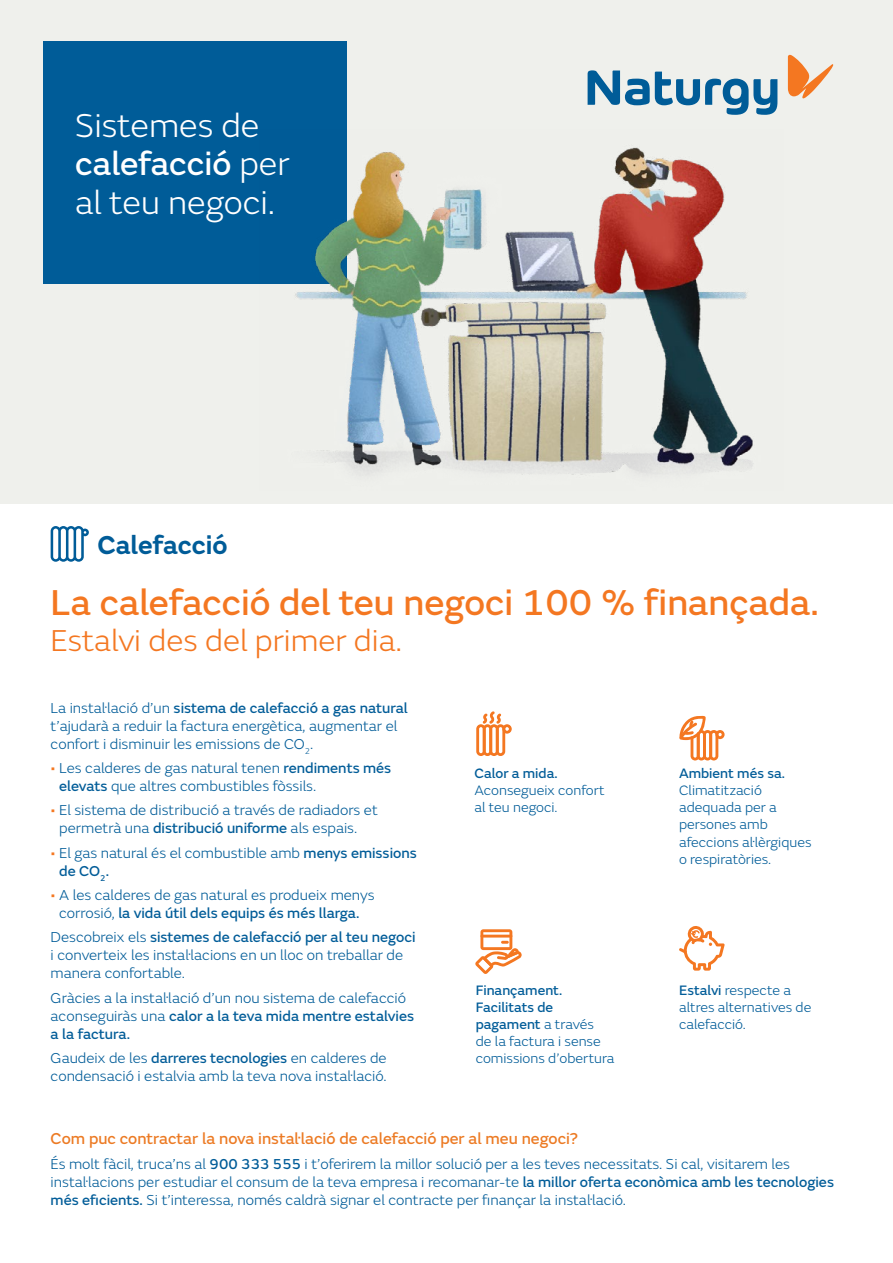
<style>
.page{position:relative;width:893px;height:1263px;background:#fff}
.page>*{position:absolute;margin:0;border:0;box-sizing:border-box;transform-origin:0 0}
.t1{font:37.5px "FS Emeric Core";color:#f47721}
.t2{font:300 34.35px "FS Emeric";color:#fff}
.t3{font:34.35px "FS Emeric Core";color:#fff}
.t4{font:300 31.5px "FS Emeric";color:#f47721}
.t5{font:600 27px "FS Emeric";color:#005c98}
.t6{font:16.5px "FS Emeric Core";color:#ec7a23}
.t7{font:300 15px/18px "FS Emeric";color:#005c98}
.t8{font:15px/24.3px "FS Emeric Core";color:#005c98}
.t9{font:300 14.25px/17.1px "FS Emeric";color:#005c98}
.t10{font:14.25px/17.1px "FS Emeric Core";color:#005c98}
.s1{font-family:"FS Emeric";font-weight:300}
.s2{color:#f47721}
.s3{font-family:"FS Emeric Core";font-weight:400}
</style>
<div class="page">
<div style="left:0;top:0;width:893px;height:503px;background:#eff0ec"></div>
<div style="left:44px;top:41px;width:303px;height:243px;background:#005c98"></div>
<svg style="left:788px;top:55px;width:45px;height:43px"></svg>
<svg style="left:588px;top:70px;width:189px;height:45px"></svg>
<img style="left:295px;top:147px;width:458px;height:328px">
<svg style="left:51px;top:526px;width:38px;height:36px"></svg>
<svg style="left:476px;top:711px;width:36px;height:45px"></svg>
<svg style="left:679px;top:715px;width:46px;height:45px"></svg>
<svg style="left:475px;top:929px;width:47px;height:45px"></svg>
<svg style="left:679px;top:926px;width:46px;height:45px"></svg>
<h2 class="t2" style="left:75px;top:102px;width:186px">Sistemes de</h2>
<h2 class="t3" style="left:75px;top:139px;width:216px">calefacció <span class="s1">per</span></h2>
<h2 class="t2" style="left:75px;top:179px;width:202px">al teu negoci.</h2>
<h3 class="t5" style="left:97px;top:524px;width:132px">Calefacció</h3>
<h1 class="t1" style="left:51px;top:575px;width:770px">La calefacció del teu negoci 100 % finançada.</h1>
<h3 class="t4" style="left:51px;top:619px;width:353px">Estalvi des del primer dia.</h3>
<p class="t8" style="left:51px;top:694px;width:359px"><span class="s1">La instaŀlació d’un</span> sistema de calefacció a gas natural</p>
<p class="t7" style="left:51px;top:716px;width:348px">t’ajudarà a reduir la factura energètica, augmentar el confort i disminuir les emissions de CO<sub>2</sub>.</p>
<p class="t7" style="left:59px;top:758px;width:334px;text-indent:-9px"><span class="s2">•</span> Les calderes de gas natural tenen <span class="s3">rendiments més elevats</span> que altres combustibles fòssils.</p>
<p class="t7" style="left:59px;top:801px;width:320px;text-indent:-9px"><span class="s2">•</span> El sistema de distribució a través de radiadors et permetrà una <span class="s3">distribució uniforme</span> als espais.</p>
<p class="t7" style="left:51px;top:843px;width:368px"><span class="s2">•</span> El gas natural és el combustible amb <span class="s3">menys emissions</span></p>
<p class="t8" style="left:59px;top:857px;width:51px">de CO<sub>2</sub>.</p>
<p class="t7" style="left:51px;top:885px;width:326px"><span class="s2">•</span> A les calderes de gas natural es produeix menys</p>
<p class="t8" style="left:51px;top:900px;width:367px;text-indent:9px"><span class="s1">corrosió,</span> la vida útil dels equips és més llarga.<br><span class="s1">Descobreix els</span> sistemes de calefacció per al teu negoci</p>
<p class="t7" style="left:51px;top:946px;width:354px">i converteix les instaŀlacions en un lloc on treballar de manera confortable.</p>
<p class="t7" style="left:51px;top:988px;width:357px">Gràcies a la instaŀlació d’un nou sistema de calefacció</p>
<p class="t8" style="left:51px;top:1006px;width:365px;line-height:18px"><span class="s1">aconseguiràs una</span> calor a la teva mida mentre estalvies a la factura.</p>
<p class="t7" style="left:51px;top:1048px;width:338px">Gaudeix de les <span class="s3">darreres tecnologies</span> en calderes de condensació i estalvia amb la teva nova instaŀlació.</p>
<p class="t10" style="left:475px;top:764px;width:85px">Calor a mida.</p>
<p class="t9" style="left:475px;top:781px;width:132px">Aconsegueix confort al teu negoci.</p>
<p class="t10" style="left:476px;top:981px;width:120px">Finançament.<br>Facilitats de pagament <span class="s1">a través</span></p>
<p class="t9" style="left:476px;top:1032px;width:140px">de la factura i sense comissions d’obertura</p>
<p class="t10" style="left:679px;top:764px;width:107px">Ambient més sa.</p>
<p class="t9" style="left:679px;top:781px;width:134px">Climatització adequada per a persones amb afeccions aŀlèrgiques o respiratòries.</p>
<p class="t9" style="left:679px;top:981px;width:134px"><span class="s3">Estalvi</span> respecte a altres alternatives de calefacció.</p>
<p class="t6" style="left:51px;top:1126px;width:529px">Com puc contractar la nova instaŀlació de calefacció per al meu negoci?</p>
<p class="t7" style="left:51px;top:1154px;width:785px">És molt fàcil, truca’ns al <span class="s3">900 333 555</span> i t’oferirem la millor solució per a les teves necessitats. Si cal, visitarem les instaŀlacions per estudiar el consum de la teva empresa i recomanar-te <span class="s3">la millor oferta econòmica amb les tecnologies més eficients.</span> Si t’interessa, només caldrà signar el contracte per finançar la instaŀlació.</p>
</div>
